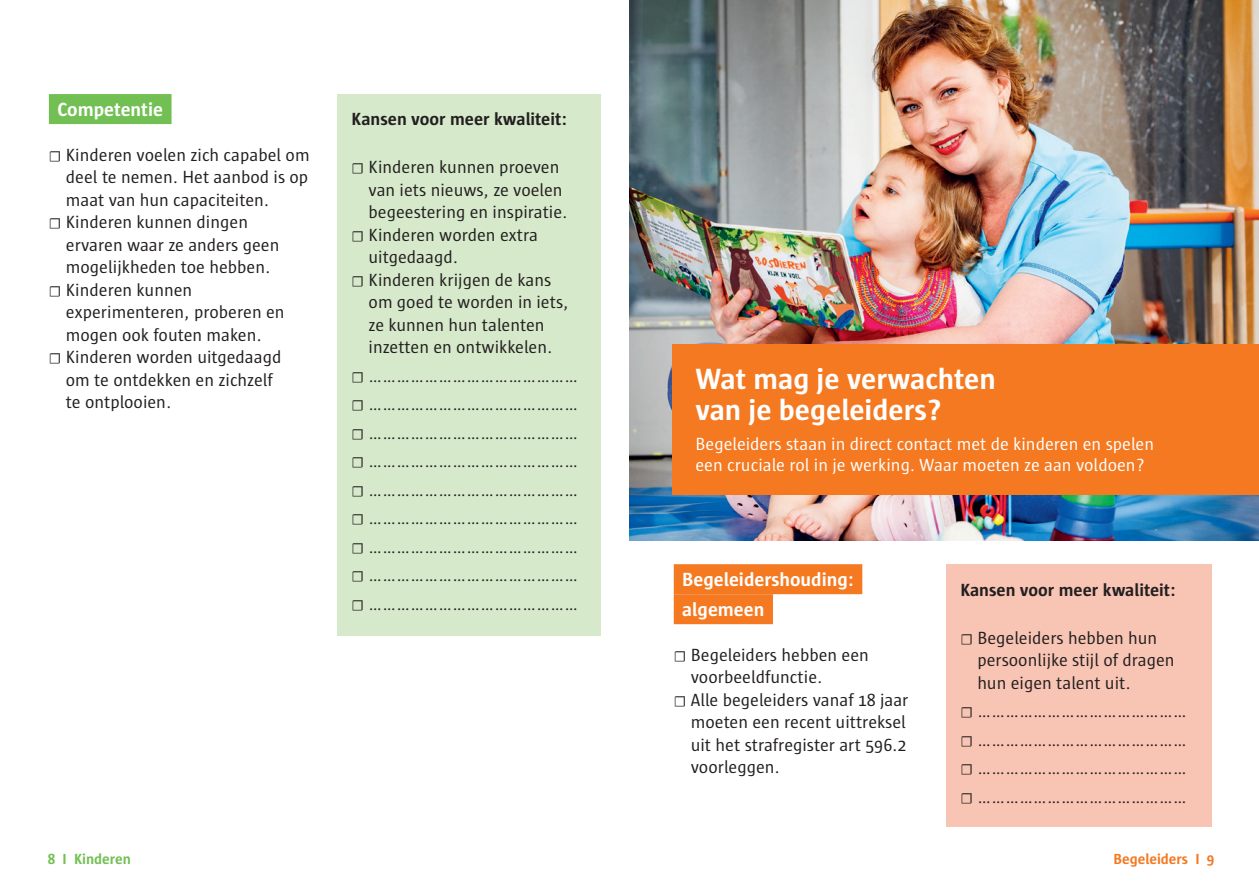
<style>
.page{position:relative;width:1259px;height:893px;background:#fff}
.page>*{position:absolute;margin:0;border:0;box-sizing:border-box;transform-origin:0 0}
.t1{font:700 30px/31.5px "Sun Antwerpen";color:#fff}
.t2{font:700 19.5px/30px "Sun Antwerpen";color:#fff}
.t3{font:18px/28.5px "Sun Antwerpen";color:#231f20;text-align:justify}
.t4{font:18px/21px "Sun Antwerpen";color:#fff}
.t5{font:700 18px "Sun Antwerpen";color:#231f20}
.t6{font:700 15px "Sun Antwerpen";color:#f47921}
.t7{font:700 15px "Sun Antwerpen";color:#72c054}
.s1{font-family:"Minion Pro";font-size:15px}
</style>
<div class="page">
<div style="left:946px;top:564px;width:266px;height:262px;background:#f8c4b4"></div>
<div style="left:337px;top:94px;width:264px;height:541px;background:#d6e9ca"></div>
<div style="left:49px;top:94px;width:122px;height:30px;background:#72c054"></div>
<img style="left:629px;top:0;width:630px;height:540px">
<div style="left:672px;top:344px;width:587px;height:151px;background:#f47921"></div>
<div style="left:674px;top:564px;width:188px;height:30px;background:#f47921"></div>
<div style="left:674px;top:594px;width:99px;height:30px;background:#f47921"></div>
<p class="t2" style="left:57px;top:94px;width:107px">Competentie</p>
<p class="t3" style="left:49px;top:140px;width:262px"><span class="s1">☐</span> Kinderen voelen zich capabel om</p>
<p class="t3" style="left:66px;top:163px;width:244px">deel te nemen. Het aanbod is op</p>
<p class="t3" style="left:66px;top:185px;width:205px">maat van hun capaciteiten.</p>
<p class="t3" style="left:49px;top:208px;width:201px"><span class="s1">☐</span> Kinderen kunnen dingen</p>
<p class="t3" style="left:66px;top:230px;width:215px">ervaren waar ze anders geen</p>
<p class="t3" style="left:66px;top:253px;width:206px">mogelijkheden toe hebben.</p>
<p class="t3" style="left:49px;top:275px;width:145px"><span class="s1">☐</span> Kinderen kunnen</p>
<p class="t3" style="left:66px;top:298px;width:220px">experimenteren, proberen en</p>
<p class="t3" style="left:66px;top:320px;width:197px">mogen ook fouten maken.</p>
<p class="t3" style="left:49px;top:343px;width:234px"><span class="s1">☐</span> Kinderen worden uitgedaagd</p>
<p class="t3" style="left:66px;top:365px;width:208px">om te ontdekken en zichzelf</p>
<p class="t3" style="left:66px;top:388px;width:107px">te ontplooien.</p>
<p class="t5" style="left:351px;top:109px;width:217px">Kansen voor meer kwaliteit:</p>
<p class="t3" style="left:351px;top:153px;width:209px"><span class="s1">☐</span> Kinderen kunnen proeven</p>
<p class="t3" style="left:368px;top:175px;width:196px">van iets nieuws, ze voelen</p>
<p class="t3" style="left:368px;top:198px;width:200px">begeestering en inspiratie.</p>
<p class="t3" style="left:351px;top:220px;width:188px"><span class="s1">☐</span> Kinderen worden extra</p>
<p class="t3" style="left:368px;top:243px;width:91px">uitgedaagd.</p>
<p class="t3" style="left:351px;top:265px;width:201px"><span class="s1">☐</span> Kinderen krijgen de kans</p>
<p class="t3" style="left:368px;top:288px;width:201px">om goed te worden in iets,</p>
<p class="t3" style="left:368px;top:310px;width:177px">ze kunnen hun talenten</p>
<p class="t3" style="left:368px;top:333px;width:185px">inzetten en ontwikkelen.</p>
<p class="t3" style="left:351px;top:361px;width:228px"><span class="s1">☐</span> ............................................. <span class="s1">☐</span> ............................................. <span class="s1">☐</span> ............................................. <span class="s1">☐</span> ............................................. <span class="s1">☐</span> ............................................. <span class="s1">☐</span> ............................................. <span class="s1">☐</span> ............................................. <span class="s1">☐</span> ............................................. <span class="s1">☐</span> .............................................</p>
<h1 class="t1" style="left:695px;top:362px;width:302px">Wat mag je verwachten van je begeleiders?</h1>
<p class="t4" style="left:695px;top:433px;width:460px">Begeleiders staan in direct contact met de kinderen en spelen een cruciale rol in je werking. Waar moeten ze aan voldoen?</p>
<p class="t2" style="left:682px;top:564px;width:173px">Begeleidershouding: algemeen</p>
<p class="t3" style="left:674px;top:640px;width:197px"><span class="s1">☐</span> Begeleiders hebben een</p>
<p class="t3" style="left:691px;top:663px;width:133px">voorbeeldfunctie.</p>
<p class="t3" style="left:674px;top:685px;width:236px"><span class="s1">☐</span> Alle begeleiders vanaf 18 jaar</p>
<p class="t3" style="left:691px;top:708px;width:217px">moeten een recent uittreksel</p>
<p class="t3" style="left:691px;top:730px;width:217px">uit het strafregister art 596.2</p>
<p class="t3" style="left:691px;top:753px;width:91px">voorleggen.</p>
<p class="t5" style="left:960px;top:579px;width:217px">Kansen voor meer kwaliteit:</p>
<p class="t3" style="left:977px;top:626px;width:199px;line-height:22.5px;text-align:left;text-indent:-17px"><span class="s1">☐</span> Begeleiders hebben hun persoonlijke stijl of dragen hun eigen talent uit.</p>
<p class="t3" style="left:960px;top:696px;width:228px"><span class="s1">☐</span> ............................................. <span class="s1">☐</span> ............................................. <span class="s1">☐</span> ............................................. <span class="s1">☐</span> .............................................</p>
<p class="t7" style="left:48px;top:850px;width:85px">8 I Kinderen</p>
<p class="t6" style="left:1113px;top:850px;width:102px">Begeleiders I 9</p>
</div>
